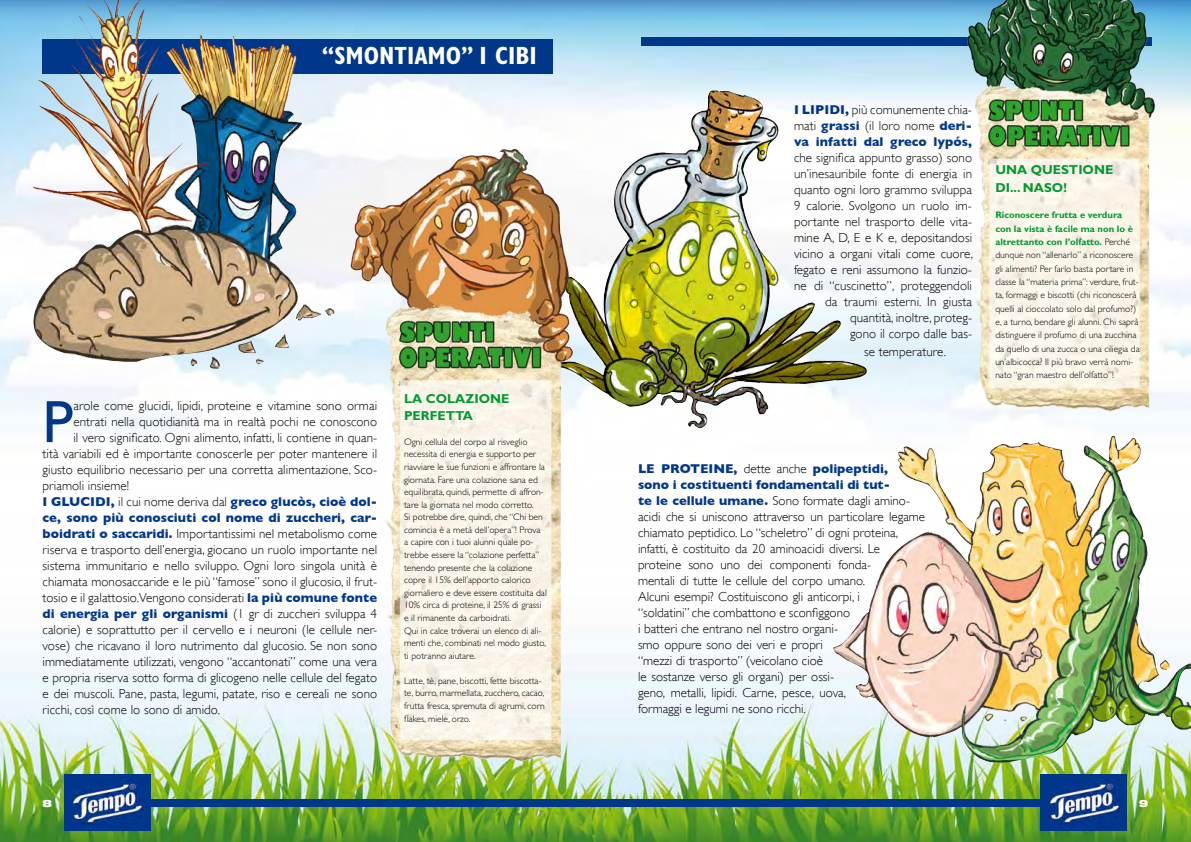
<style>
.page{position:relative;width:1191px;height:842px;background:#fff}
.page>*{position:absolute;margin:0;border:0;box-sizing:border-box;transform-origin:0 0}
.t1{font:59.9px "Gill Sans";color:#00378b}
.t2{font:700 condensed 25px "Gill Sans Std";color:#fff}
.t3{font:300 13px/16px "Gill Sans";letter-spacing:.005em;color:#000;text-align:right}
.t4{font:700 13px/16px "Gill Sans";letter-spacing:.005em;color:#00378b;text-align:justify}
.t5{font:700 13px/17.4px "Gill Sans Std";color:#009930}
.t6{font:900 expanded 10px "Helvetica Neue LT Std";color:#fff}
.t7{font:300 9.5px/12.6px "Gill Sans Std";color:#000}
.s1{font-weight:300;color:#000}
.s2{font-weight:700;color:#00378b}
.s3{font-weight:700;color:#009930}
</style>
<div class="page">
<img style="left:0;top:0;width:1191px;height:842px">
<div style="left:642px;top:37px;width:510px;height:9px;background:#00378b"></div>
<div style="left:43px;top:39px;width:510px;height:34px;background:#00378b"></div>
<img style="left:15px;top:0;width:287px;height:362px">
<img style="left:947px;top:0;width:244px;height:419px">
<img style="left:518px;top:91px;width:352px;height:337px">
<img style="left:346px;top:125px;width:255px;height:667px">
<div style="left:1040px;top:775px;width:87px;height:56px;background:#00378b"></div>
<div style="left:138px;top:799px;width:913px;height:7px;background:#00378b"></div>
<img style="left:1048px;top:779px;width:73px;height:49px">
<div style="left:64px;top:775px;width:86px;height:56px;background:#00378b"></div>
<img style="left:71px;top:779px;width:73px;height:49px">
<img style="left:833px;top:436px;width:358px;height:327px">
<h2 class="t2" style="left:322px;top:41px;width:216px">“SMONTIAMO” I CIBI</h2>
<h1 class="t1" style="left:43px;top:387px;width:32px">P</h1>
<p class="t3" style="left:73px;top:398px;width:305px">arole come glucidi, lipidi, proteine e vitamine sono ormai</p>
<p class="t3" style="left:73px;top:414px;width:305px">entrati nella quotidianità ma in realtà pochi ne conoscono</p>
<p class="t3" style="left:73px;top:430px;width:305px">il vero significato. Ogni alimento, infatti, li contiene in quan-</p>
<p class="t3" style="left:43px;top:446px;width:336px">tità variabili ed è importante conoscerle per poter mantenere il</p>
<p class="t3" style="left:43px;top:462px;width:336px">giusto equilibrio necessario per una corretta alimentazione. Sco-</p>
<p class="t3" style="left:43px;top:478px;width:88px">priamoli insieme!</p>
<p class="t4" style="left:43px;top:494px;width:336px">I GLUCIDI, <span class="s1">il cui nome deriva dal</span> greco glucòs, cioè dol-</p>
<p class="t4" style="left:43px;top:510px;width:336px">ce, sono più conosciuti col nome di zuccheri, car-</p>
<p class="t3" style="left:43px;top:526px;width:336px"><span class="s2">boidrati o saccaridi.</span> Importantissimi nel metabolismo come</p>
<p class="t3" style="left:43px;top:542px;width:336px">riserva e trasporto dell’energia, giocano un ruolo importante nel</p>
<p class="t3" style="left:43px;top:558px;width:336px">sistema immunitario e nello sviluppo. Ogni loro singola unità è</p>
<p class="t3" style="left:43px;top:574px;width:336px">chiamata monosaccaride e le più “famose” sono il glucosio, il frut-</p>
<p class="t3" style="left:43px;top:590px;width:336px">tosio e il galattosio.Vengono considerati <span class="s2">la più comune fonte</span></p>
<p class="t4" style="left:43px;top:606px;width:336px">di energia per gli organismi <span class="s1">(1 gr di zuccheri sviluppa 4</span></p>
<p class="t3" style="left:43px;top:622px;width:336px">calorie) e soprattutto per il cervello e i neuroni (le cellule ner-</p>
<p class="t3" style="left:43px;top:638px;width:336px">vose) che ricavano il loro nutrimento dal glucosio. Se non sono</p>
<p class="t3" style="left:43px;top:654px;width:336px">immediatamente utilizzati, vengono “accantonati” come una vera</p>
<p class="t3" style="left:43px;top:670px;width:336px">e propria riserva sotto forma di glicogeno nelle cellule del fegato</p>
<p class="t3" style="left:43px;top:686px;width:336px">e dei muscoli. Pane, pasta, legumi, patate, riso e cereali ne sono</p>
<p class="t3" style="left:43px;top:702px;width:179px">ricchi, così come lo sono di amido.</p>
<p class="t5" style="left:404px;top:390px;width:107px;line-height:16.7px">LA COLAZIONE<br>PERFETTA</p>
<p class="t7" style="left:404px;top:435px;width:144px">Ogni cellula del corpo al risveglio necessita di energia e supporto per riavviare le sue funzioni e affrontare la giornata. Fare una colazione sana ed equilibrata, quindi, permette di affron&shy;tare la giornata nel modo corretto.<br>Si potrebbe dire, quindi, che “Chi ben comincia è a metà dell’opera”! Prova a capire con i tuoi alunni quale po&shy;trebbe essere la “colazione perfetta” tenendo presente che la colazione copre il 15% dell’apporto calorico giornaliero e deve essere costituita dal 10% circa di proteine, il 25% di grassi e il rimanente da carboidrati.<br>Qui in calce troverai un elenco di ali&shy;menti che, combinati nel modo giusto, ti potranno aiutare.</p>
<p class="t7" style="left:404px;top:674px;width:142px">Latte, tè, pane, biscotti, fette biscotta&shy;te, burro, marmellata, zucchero, cacao, frutta fresca, spremuta di agrumi, corn flakes, miele, orzo.</p>
<p class="t4" style="left:794px;top:101px;width:179px">I LIPIDI, <span class="s1">più comunemente chia&shy;mati</span> grassi <span class="s1">(il loro nome</span> deri&shy;va infatti dal greco lypós,</p>
<p class="t3" style="left:794px;top:150px;width:181px">che significa appunto grasso) sono un’inesauribile fonte di energia in quanto ogni loro grammo sviluppa<br>9 calorie. Svolgono un ruolo im&shy;portante nel trasporto delle vita&shy;mine A, D, E e K e, depositandosi vicino a organi vitali come cuore, fegato e reni assumono la funzio&shy;ne di “cuscinetto”, proteggendoli da traumi esterni. In giusta quantità, inoltre, proteg-<br>gono il corpo dalle bas-</p>
<p class="t3" style="left:864px;top:343px;width:84px">se temperature.</p>
<p class="t5" style="left:995px;top:161px;width:119px">UNA QUESTIONE<br>DI... NASO!</p>
<p class="t7" style="left:995px;top:209px;width:146px;line-height:13.3px"><span class="s3">Riconoscere frutta e verdura con la vista è facile ma non lo è altrettanto con l’olfatto.</span> Perché dunque non “allenarlo” a riconoscere gli alimenti? Per farlo basta portare in classe la “materia prima”: verdure, frut&shy;ta, formaggi e biscotti (chi riconoscerà quelli al cioccolato solo dal profumo?) e, a turno, bendare gli alunni. Chi saprà distinguere il profumo di una zucchina da quello di una zucca o una ciliegia da un’albicocca? Il più bravo verrà nomi&shy;nato “gran maestro dell’olfatto”!</p>
<p class="t3" style="left:638px;top:461px;width:289px;text-align:left"><span class="s2">LE PROTEINE,</span> dette anche <span class="s2">polipeptidi,<br>sono i costituenti fondamentali di tut-<br>te le cellule umane.</span> Sono formate dagli amino&shy;acidi che si uniscono attraverso un particolare legame chiamato peptidico. Lo “scheletro” di ogni proteina, infatti, è costituito da 20 aminoacidi diversi. Le proteine sono uno dei componenti fonda-<br>mentali di tutte le cellule del corpo umano.<br>Alcuni esempi? Costituiscono gli anticorpi, i<br>“soldatini” che combattono e sconfiggono<br>i batteri che entrano nel nostro organi-<br>smo oppure sono dei veri e propri<br>“mezzi di trasporto” (veicolano cioè<br>le sostanze verso gli organi) per ossi-<br>geno, metalli, lipidi. Carne, pesce, uova,<br>formaggi e legumi ne sono ricchi.</p>
<p class="t6" style="left:43px;top:796px;width:11px">8</p>
<p class="t6" style="left:1138px;top:796px;width:11px">9</p>
</div>
